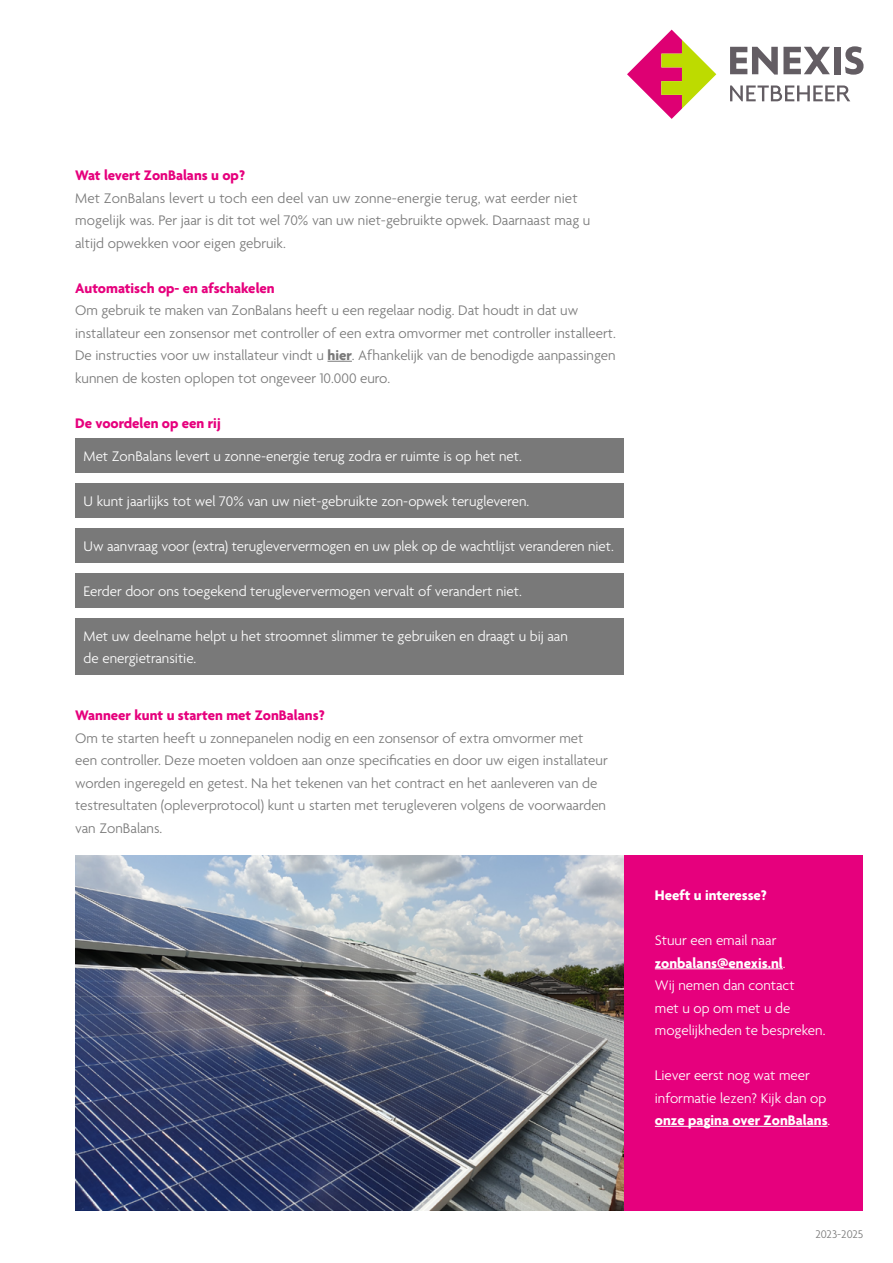
<style>
.page{position:relative;width:893px;height:1263px;background:#fff}
.page>*{position:absolute;margin:0;border:0;box-sizing:border-box;transform-origin:0 0}
.t1{font:300 15px/22.5px "Agenda";color:#797979}
.t2{font:300 15px/22.5px "Agenda";color:#fff}
.t3{font:700 15px "Agenda";color:#e6007d}
.t4{font:700 15px "Agenda";color:#fff}
.t5{font:300 12px "Agenda";color:#797979}
.s1{font-weight:700}
</style>
<div class="page">
<div style="left:624px;top:855px;width:239px;height:356px;background:#e6007d"></div>
<svg style="left:327px;top:361px;width:25px;height:1px"></svg>
<div style="left:75px;top:438px;width:549px;height:34px;background:#797979"></div>
<div style="left:75px;top:483px;width:549px;height:35px;background:#797979"></div>
<div style="left:75px;top:528px;width:549px;height:34px;background:#797979"></div>
<div style="left:75px;top:573px;width:549px;height:35px;background:#797979"></div>
<div style="left:75px;top:618px;width:549px;height:57px;background:#797979"></div>
<hr style="left:655px;top:968px;width:128px;height:1px;background:#fff">
<hr style="left:655px;top:1126px;width:173px;height:1px;background:#fff">
<div style="left:834px;top:47px;width:6px;height:27px;background:#635d63"></div>
<svg style="left:845px;top:46px;width:18px;height:29px"></svg>
<svg style="left:730px;top:47px;width:100px;height:28px"></svg>
<svg style="left:730px;top:85px;width:120px;height:16px"></svg>
<svg style="left:627px;top:30px;width:89px;height:89px"></svg>
<img style="left:75px;top:855px;width:549px;height:356px">
<p class="t3" style="left:75px;top:167px;width:171px">Wat levert ZonBalans u op?</p>
<p class="t1" style="left:75px;top:187px;width:517px">Met ZonBalans levert u toch een deel van uw zonne-energie terug, wat eerder niet mogelijk was. Per jaar is dit tot wel 70% van uw niet-gebruikte opwek. Daarnaast mag u altijd opwekken voor eigen gebruik.</p>
<p class="t3" style="left:75px;top:280px;width:201px">Automatisch op- en afschakelen</p>
<p class="t1" style="left:75px;top:300px;width:542px">Om gebruik te maken van ZonBalans heeft u een regelaar nodig. Dat houdt in dat uw installateur een zonsensor met controller of een extra omvormer met controller installeert.<br>De instructies voor uw installateur vindt u <span class="s1">hier</span>. Afhankelijk van de benodigde aanpassingen kunnen de kosten oplopen tot ongeveer 10.000 euro.</p>
<p class="t3" style="left:75px;top:415px;width:147px">De voordelen op een rij</p>
<p class="t2" style="left:84px;top:446px;width:440px">Met ZonBalans levert u zonne-energie terug zodra er ruimte is op het net.</p>
<p class="t2" style="left:84px;top:491px;width:447px">U kunt jaarlijks tot wel 70% van uw niet-gebruikte zon-opwek terugleveren.</p>
<p class="t2" style="left:84px;top:536px;width:532px">Uw aanvraag voor (extra) terugleververmogen en uw plek op de wachtlijst veranderen niet.</p>
<p class="t2" style="left:84px;top:581px;width:440px">Eerder door ons toegekend terugleververmogen vervalt of verandert niet.</p>
<p class="t2" style="left:84px;top:626px;width:486px">Met uw deelname helpt u het stroomnet slimmer te gebruiken en draagt u bij aan de energietransitie.</p>
<p class="t3" style="left:75px;top:707px;width:251px">Wanneer kunt u starten met ZonBalans?</p>
<p class="t1" style="left:75px;top:727px;width:534px">Om te starten heeft u zonnepanelen nodig en een zonsensor of extra omvormer met een controller. Deze moeten voldoen aan onze specificaties en door uw eigen installateur worden ingeregeld en getest. Na het tekenen van het contract en het aanleveren van de testresultaten (opleverprotocol) kunt u starten met terugleveren volgens de voorwaarden van ZonBalans.</p>
<p class="t4" style="left:655px;top:887px;width:114px">Heeft u interesse?</p>
<p class="t2" style="left:655px;top:930px;width:172px">Stuur een email naar <span class="s1">zonbalans@enexis.nl</span>.<br>Wij nemen dan contact<br>met u op om met u de mogelijkheden te bespreken.</p>
<p class="t2" style="left:655px;top:1065px;width:177px">Liever eerst nog wat meer informatie lezen? Kijk dan op <span class="s1">onze pagina over ZonBalans</span>.</p>
<p class="t5" style="left:815px;top:1227px;width:49px">2023-2025</p>
</div>
